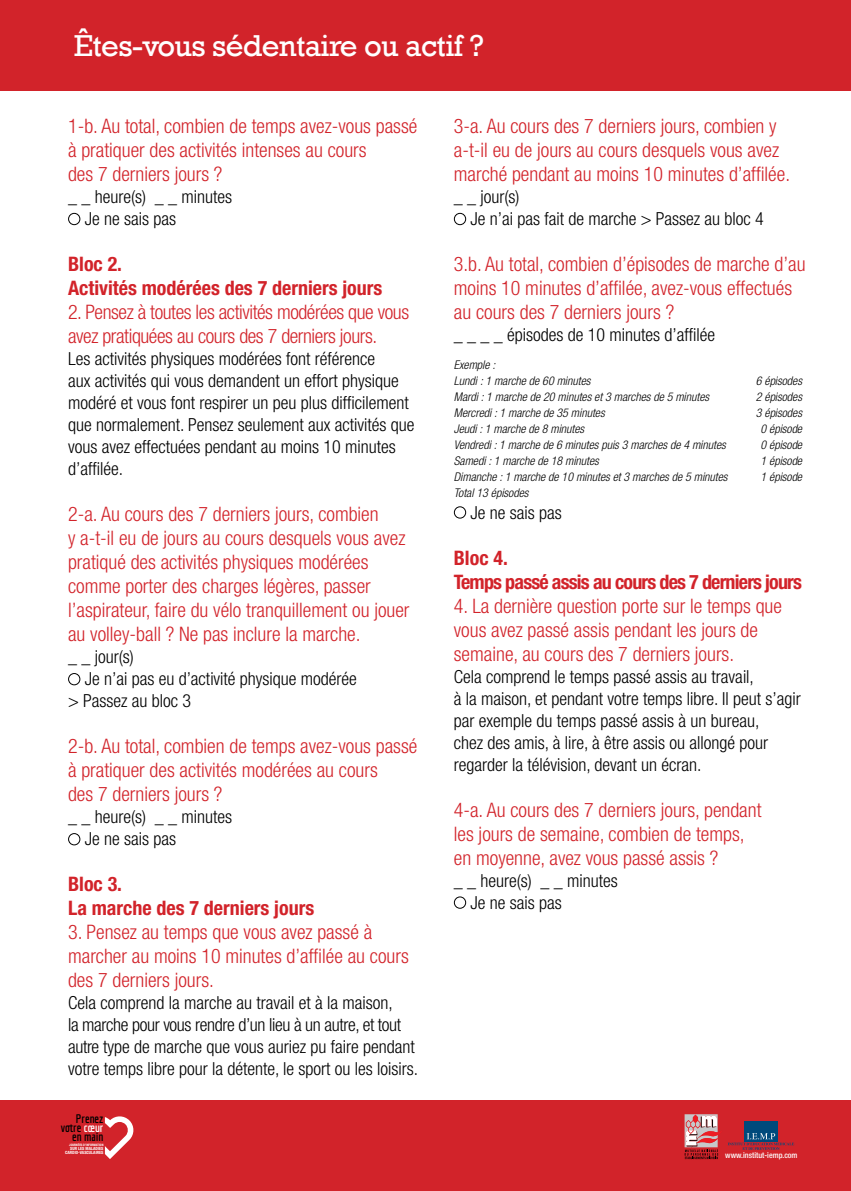
<style>
.page{position:relative;width:851px;height:1191px;background:#fff}
.page>*{position:absolute;margin:0;border:0;box-sizing:border-box;transform-origin:0 0}
.t1{font:31px "Rockwell";letter-spacing:-.02em;color:#fff}
.t2{font:300 condensed 20px/24px "Helvetica Neue";color:#d2232a}
.t3{font:700 condensed 20px/24px "Helvetica Neue";color:#d2232a}
.t4{font:300 condensed 20px/24px "Helvetica Neue";letter-spacing:-.02em;color:#d2232a}
.t5{font:300 condensed 18px/22px "Helvetica Neue";color:#000}
.t6{font:italic 300 condensed 12px/16px "Helvetica Neue";color:#000}
.t7{font:700 12px/9px "Economica";color:#000;text-align:right}
.t8{font:500 condensed 8px "Helvetica Neue";color:#fff}
.t9{font:700 condensed 4.4px/4px "Helvetica Neue";color:#fff;text-align:right}
.t10{font:700 condensed 3.2px "Helvetica Neue";color:#fff}
.s1{color:#fff}
</style>
<div class="page">
<div style="left:0;top:1100px;width:850px;height:91px;background:#d2232a"></div>
<div style="left:0;top:0;width:850px;height:91px;background:#d2232a"></div>
<svg style="left:105px;top:1116px;width:29px;height:43px"></svg>
<div style="left:68px;top:213px;width:12px;height:12px;border:1px solid #000;border-radius:50%"></div>
<div style="left:68px;top:673px;width:12px;height:12px;border:1px solid #000;border-radius:50%"></div>
<div style="left:68px;top:833px;width:12px;height:12px;border:1px solid #000;border-radius:50%"></div>
<div style="left:454px;top:213px;width:12px;height:12px;border:1px solid #000;border-radius:50%"></div>
<div style="left:454px;top:506px;width:12px;height:12px;border:1px solid #000;border-radius:50%"></div>
<div style="left:454px;top:896px;width:12px;height:12px;border:1px solid #000;border-radius:50%"></div>
<svg style="left:684px;top:1114px;width:110px;height:45px"></svg>
<h1 class="t1" style="left:74px;top:28px;width:411px">êtes-vous sédentaire ou actif ?</h1>
<p class="t2" style="left:68px;top:114px;width:351px">1-b. Au total, combien de temps avez-vous passé à pratiquer des activités intenses au cours<br>des 7 derniers jours ?</p>
<p class="t5" style="left:85px;top:186px;width:149px;text-indent:-17px">_ _ heure(s) _ _ minutes<br>Je ne sais pas</p>
<p class="t3" style="left:68px;top:252px;width:316px">Bloc 2.<br>Activités modérées des 7 derniers jours</p>
<p class="t4" style="left:68px;top:300px;width:342px">2. Pensez à toutes les activités modérées que vous avez pratiquées au cours des 7 derniers jours.</p>
<p class="t5" style="left:68px;top:348px;width:348px">Les activités physiques modérées font référence<br>aux activités qui vous demandent un effort physique modéré et vous font respirer un peu plus difficilement que normalement. Pensez seulement aux activités que vous avez effectuées pendant au moins 10 minutes d’affilée.</p>
<p class="t2" style="left:68px;top:502px;width:343px">2-a. Au cours des 7 derniers jours, combien<br>y a-t-il eu de jours au cours desquels vous avez pratiqué des activités physiques modérées comme porter des charges légères, passer l’aspirateur, faire du vélo tranquillement ou jouer au volley-ball ? Ne pas inclure la marche.</p>
<p class="t5" style="left:68px;top:646px;width:67px">_ _ jour(s)</p>
<p class="t5" style="left:85px;top:668px;width:274px">Je n’ai pas eu d’activité physique modérée</p>
<p class="t5" style="left:68px;top:690px;width:124px">&gt; Passez au bloc 3</p>
<p class="t2" style="left:68px;top:734px;width:351px">2-b. Au total, combien de temps avez-vous passé à pratiquer des activités modérées au cours<br>des 7 derniers jours ?</p>
<p class="t5" style="left:85px;top:806px;width:149px;text-indent:-17px">_ _ heure(s) _ _ minutes<br>Je ne sais pas</p>
<p class="t3" style="left:68px;top:872px;width:248px">Bloc 3.<br>La marche des 7 derniers jours</p>
<p class="t2" style="left:68px;top:920px;width:342px">3. Pensez au temps que vous avez passé à marcher au moins 10 minutes d’affilée au cours des 7 derniers jours.</p>
<p class="t5" style="left:68px;top:992px;width:351px">Cela comprend la marche au travail et à la maison,<br>la marche pour vous rendre d’un lieu à un autre, et tout autre type de marche que vous auriez pu faire pendant votre temps libre pour la détente, le sport ou les loisirs.</p>
<p class="t7" style="left:61px;top:1114px;width:44px">Prenez votre <span class="s1">cœur </span>en main</p>
<p class="t10" style="left:69px;top:1142px;width:36px">Journées d’information</p>
<p class="t9" style="left:65px;top:1146px;width:40px">sur les maladies cardio-vasculaires</p>
<p class="t2" style="left:454px;top:114px;width:338px">3-a. Au cours des 7 derniers jours, combien y a-t-il eu de jours au cours desquels vous avez marché pendant au moins 10 minutes d’affilée.</p>
<p class="t5" style="left:470px;top:186px;width:295px;text-indent:-17px">_ _ jour(s)<br>Je n’ai pas fait de marche &gt; Passez au bloc 4</p>
<p class="t2" style="left:454px;top:252px;width:353px">3.b. Au total, combien d’épisodes de marche d’au moins 10 minutes d’affilée, avez-vous effectués au cours des 7 derniers jours ?</p>
<p class="t5" style="left:454px;top:324px;width:263px">_ _ _ _ épisodes de 10 minutes d’affilée</p>
<p class="t6" style="left:454px;top:356px;width:138px">Exemple :<br>Lundi : 1 marche de 60 minutes</p>
<p class="t6" style="left:755px;top:372px;width:48px">6 épisodes</p>
<p class="t6" style="left:454px;top:388px;width:257px">Mardi : 1 marche de 20 minutes et 3 marches de 5 minutes</p>
<p class="t6" style="left:755px;top:388px;width:48px">2 épisodes</p>
<p class="t6" style="left:454px;top:404px;width:152px">Mercredi : 1 marche de 35 minutes</p>
<p class="t6" style="left:755px;top:404px;width:48px">3 épisodes</p>
<p class="t6" style="left:454px;top:420px;width:132px">Jeudi : 1 marche de 8 minutes</p>
<p class="t6" style="left:760px;top:420px;width:43px">0 épisode</p>
<p class="t6" style="left:454px;top:436px;width:273px">Vendredi : 1 marche de 6 minutes puis 3 marches de 4 minutes</p>
<p class="t6" style="left:760px;top:436px;width:43px">0 épisode</p>
<p class="t6" style="left:454px;top:452px;width:146px">Samedi : 1 marche de 18 minutes</p>
<p class="t6" style="left:760px;top:452px;width:43px">1 épisode</p>
<p class="t6" style="left:454px;top:468px;width:275px">Dimanche : 1 marche de 10 minutes et 3 marches de 5 minutes</p>
<p class="t6" style="left:760px;top:468px;width:43px">1 épisode</p>
<p class="t6" style="left:454px;top:484px;width:76px">Total 13 épisodes</p>
<p class="t5" style="left:470px;top:501px;width:93px">Je ne sais pas</p>
<p class="t3" style="left:454px;top:545px;width:349px">Bloc 4.<br>Temps passé assis au cours des 7 derniers jours</p>
<p class="t2" style="left:454px;top:593px;width:329px">4. La dernière question porte sur le temps que vous avez passé assis pendant les jours de semaine, au cours des 7 derniers jours.</p>
<p class="t5" style="left:454px;top:665px;width:348px">Cela comprend le temps passé assis au travail,<br>à la maison, et pendant votre temps libre. Il peut s’agir par exemple du temps passé assis à un bureau,<br>chez des amis, à lire, à être assis ou allongé pour regarder la télévision, devant un écran.</p>
<p class="t2" style="left:454px;top:797px;width:309px">4-a. Au cours des 7 derniers jours, pendant les jours de semaine, combien de temps, en moyenne, avez vous passé assis ?</p>
<p class="t5" style="left:470px;top:869px;width:149px;text-indent:-17px">_ _ heure(s) _ _ minutes<br>Je ne sais pas</p>
<p class="t8" style="left:725px;top:1150px;width:74px">www.institut-iemp.com</p>
</div>
